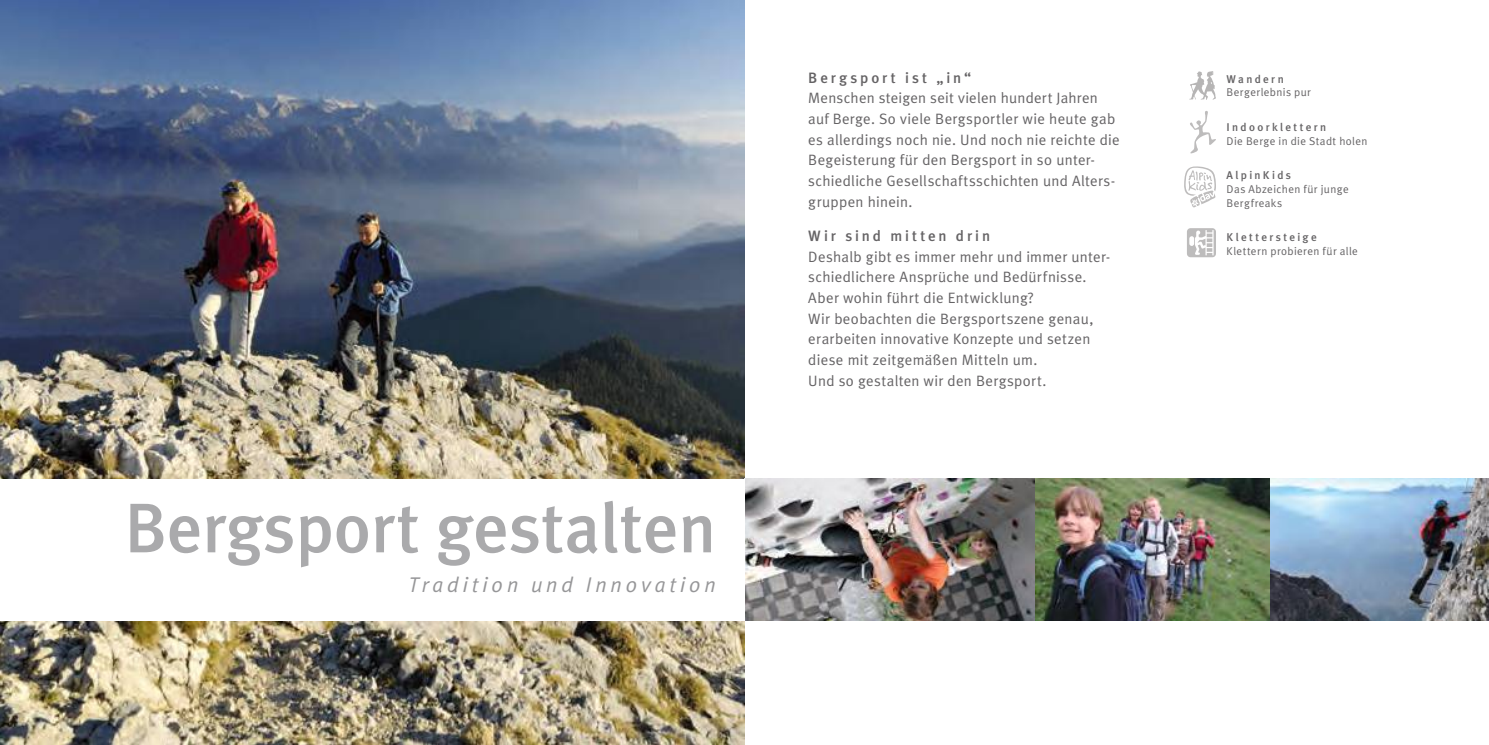
<style>
.page{position:relative;width:1489px;height:745px;background:#fff}
.page>*{position:absolute;margin:0;border:0;box-sizing:border-box;transform-origin:0 0}
.t1{font:500 70px "Meta Plus";color:#aaaaac}
.t2{font:italic 21.25px "Meta Plus Normal";letter-spacing:.18em;color:#969698}
.t3{font:15px/20.6px "Meta Plus Normal";letter-spacing:.02em;color:#656365}
.t4{font:500 15px "Meta Plus";letter-spacing:.195em;color:#656365}
.t5{font:11.25px/13.8px "Meta Plus Normal";letter-spacing:.035em;color:#656365}
.t6{font:500 11.25px "Meta Plus";letter-spacing:.205em;color:#656365}
</style>
<div class="page">
<img style="left:0;top:0;width:744px;height:478px">
<img style="left:0;top:621px;width:744px;height:123px">
<img style="left:1269px;top:478px;width:219px;height:142px">
<img style="left:744px;top:478px;width:291px;height:142px">
<img style="left:1035px;top:478px;width:234px;height:142px">
<svg style="left:1184px;top:166px;width:31px;height:41px"></svg>
<svg style="left:1190px;top:111px;width:25px;height:42px"></svg>
<svg style="left:1187px;top:228px;width:28px;height:29px"></svg>
<svg style="left:1189px;top:71px;width:26px;height:29px"></svg>
<h1 class="t1" style="left:124px;top:487px;width:593px">Bergsport gestalten</h1>
<h2 class="t2" style="left:408px;top:572px;width:309px">Tradition und Innovation</h2>
<p class="t4" style="left:808px;top:69px;width:164px">Bergsport ist „in“</p>
<p class="t3" style="left:808px;top:88px;width:313px">Menschen steigen seit vielen hundert Jahren auf Berge. So viele Bergsportler wie heute gab es allerdings noch nie. Und noch nie reichte die Begeisterung für den Bergsport in so unter&shy;schiedliche Gesellschaftsschichten und Alters&shy;gruppen hinein.</p>
<p class="t4" style="left:808px;top:227px;width:183px">Wir sind mitten drin</p>
<p class="t3" style="left:808px;top:246px;width:303px">Deshalb gibt es immer mehr und immer unter&shy;schiedlichere Ansprüche und Bedürfnisse.<br>Aber wohin führt die Entwicklung?<br>Wir beobachten die Bergsportszene genau, erarbeiten innovative Konzepte und setzen diese mit zeitgemäßen Mitteln um.<br>Und so gestalten wir den Bergsport.</p>
<p class="t6" style="left:1226px;top:72px;width:59px">Wandern</p>
<p class="t5" style="left:1226px;top:85px;width:86px">Bergerlebnis pur</p>
<p class="t6" style="left:1226px;top:120px;width:101px">Indoorklettern</p>
<p class="t5" style="left:1226px;top:134px;width:142px">Die Berge in die Stadt holen</p>
<p class="t6" style="left:1226px;top:168px;width:66px">AlpinKids</p>
<p class="t5" style="left:1226px;top:182px;width:123px">Das Abzeichen für junge<br>Bergfreaks</p>
<p class="t6" style="left:1226px;top:230px;width:92px">Klettersteige</p>
<p class="t5" style="left:1226px;top:244px;width:133px">Klettern probieren für alle</p>
</div>
